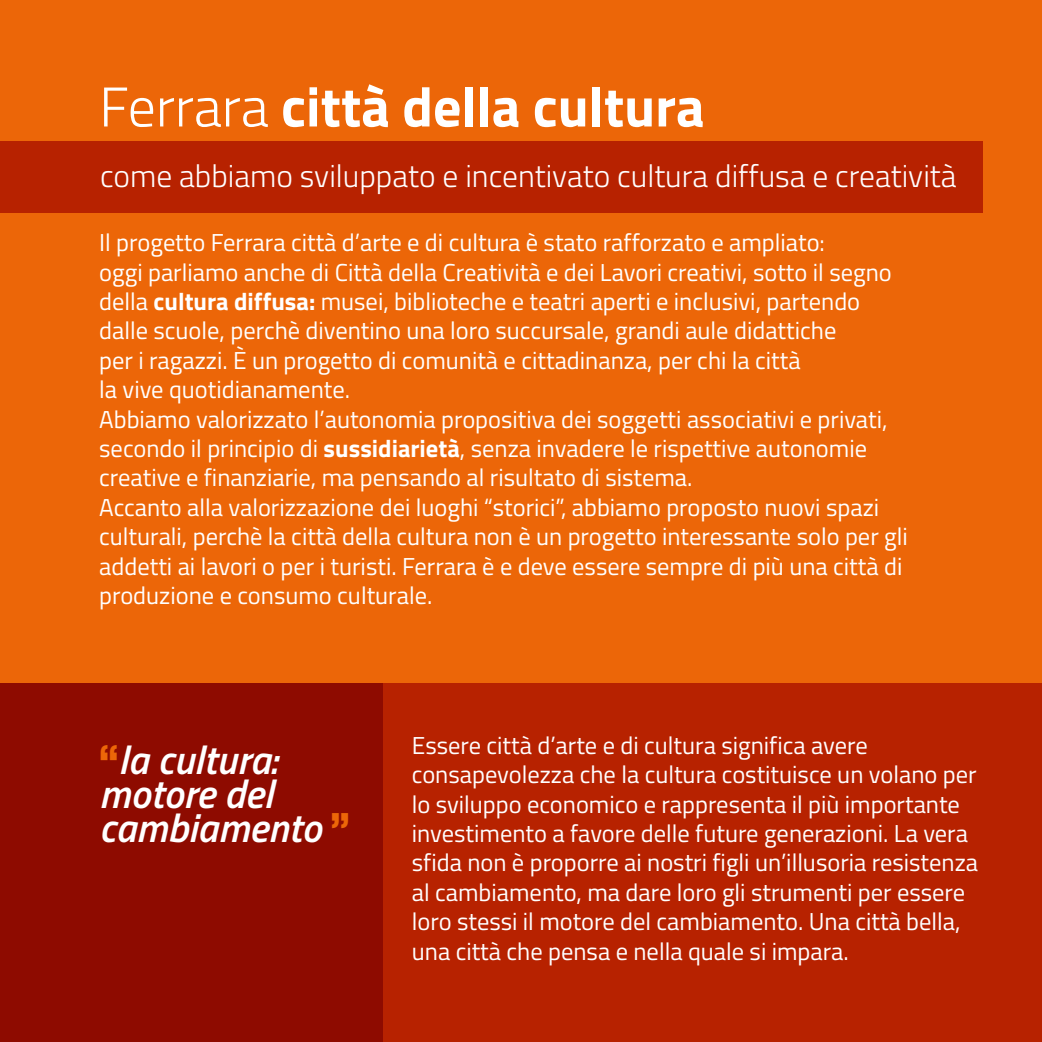
<style>
.page{position:relative;width:1042px;height:1042px;background:#ec6608}
.page>*{position:absolute;margin:0;border:0;box-sizing:border-box;transform-origin:0 0}
.t1{font:700 56px "Titillium Web";color:#fff}
.t2{font:italic 600 40.25px/34.3px "Titillium Web";color:#fff}
.t3{font:300 31.5px "Titillium Web";color:#fff}
.t4{font:24.5px/29.4px "Titillium Web";color:#fff}
.s1{font-weight:300}
.s2{font-weight:700}
.s3{font-family:"Helvetica Neue";font-weight:900;font-style:normal;font-stretch:condensed;color:#ec6608}
</style>
<div class="page">
<div style="left:0;top:141px;width:982px;height:72px;background:#b72200"></div>
<div style="left:0;top:683px;width:1042px;height:359px;background:#b72200"></div>
<div style="left:0;top:683px;width:383px;height:359px;background:#8e0b00"></div>
<h1 class="t1" style="left:99px;top:64px;width:607px"><span class="s1">Ferrara</span> città della cultura</h1>
<p class="t3" style="left:100px;top:153px;width:858px">come abbiamo sviluppato e incentivato cultura diffusa e creatività</p>
<p class="t4" style="left:99px;top:227px;width:810px">Il progetto Ferrara città d’arte e di cultura è stato rafforzato e ampliato:<br>oggi parliamo anche di Città della Creatività e dei Lavori creativi, sotto il segno della <span class="s2">cultura diffusa:</span> musei, biblioteche e teatri aperti e inclusivi, partendo dalle scuole, perchè diventino una loro succursale, grandi aule didattiche<br>per i ragazzi. È un progetto di comunità e cittadinanza, per chi la città<br>la vive quotidianamente.<br>Abbiamo valorizzato l’autonomia propositiva dei soggetti associativi e privati, secondo il principio di <span class="s2">sussidiarietà</span>, senza invadere le rispettive autonomie creative e finanziarie, ma pensando al risultato di sistema.<br>Accanto alla valorizzazione dei luoghi “storici”, abbiamo proposto nuovi spazi culturali, perchè la città della cultura non è un progetto interessante solo per gli addetti ai lavori o per i turisti. Ferrara è e deve essere sempre di più una città di produzione e consumo culturale.</p>
<h2 class="t2" style="left:99px;top:740px;width:252px"><span class="s3">“</span>la cultura: motore del cambiamento <span class="s3">”</span></h2>
<p class="t4" style="left:412px;top:729px;width:568px">Essere città d’arte e di cultura significa avere consapevolezza che la cultura costituisce un volano per lo sviluppo economico e rappresenta il più importante investimento a favore delle future generazioni. La vera sfida non è proporre ai nostri figli un’illusoria resistenza al cambiamento, ma dare loro gli strumenti per essere loro stessi il motore del cambiamento. Una città bella, una città che pensa e nella quale si impara.</p>
</div>
